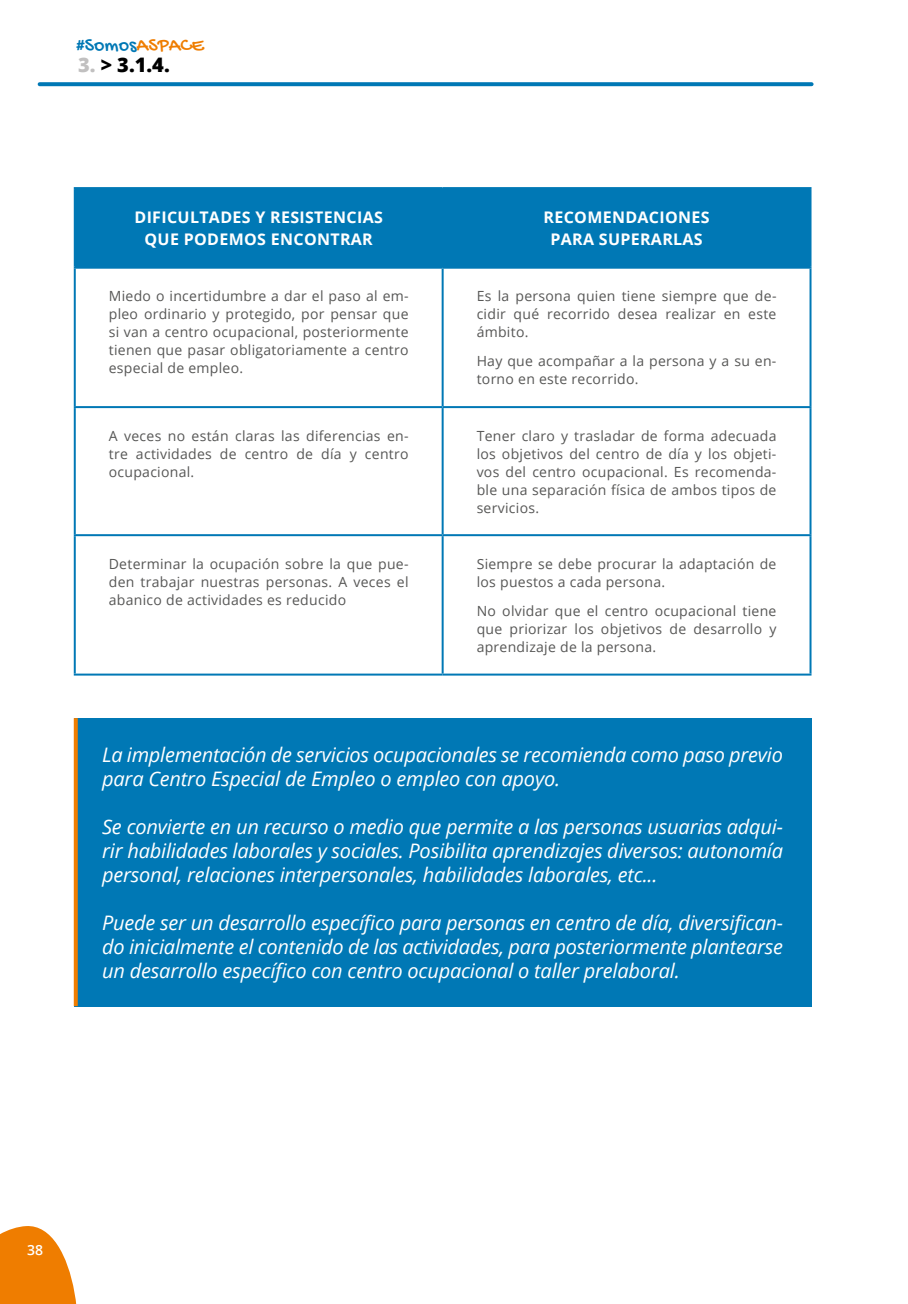
<style>
.page{position:relative;width:908px;height:1304px;background:#fff}
.page>*{position:absolute;margin:0;border:0;box-sizing:border-box;transform-origin:0 0}
.t1{font:italic 20px/24px "Open Sans";letter-spacing:-.01em;color:#fff;text-align:justify}
.t2{font:20px "Gochi Hand";color:#0078b5}
.t3{font:800 20px "Open Sans";color:#000}
.t4{font:700 16px/22px "Open Sans";letter-spacing:.02em;color:#fff;text-align:center}
.t5{font:14px/18px "Open Sans";letter-spacing:.02em;color:#575756;text-align:justify}
.t6{font:600 14px "Open Sans";color:#fff}
.s1{color:#ef7d00}
.s2{color:#c1c0c0}
</style>
<div class="page">
<svg style="left:0;top:1226px;width:77px;height:78px"></svg>
<svg style="left:40px;top:82px;width:771px;height:4px;background:#0d7eb8"></svg>
<div style="left:74px;top:718px;width:737px;height:288px;background:#0078b5"></div>
<svg style="left:74px;top:718px;width:4px;height:288px"></svg>
<div style="left:76px;top:189px;width:733px;height:78px;background:#0078b5"></div>
<hr style="left:74px;top:187px;width:368px;height:2px;background:#0078b5">
<hr style="left:74px;top:189px;width:2px;height:78px;background:#0078b5">
<hr style="left:74px;top:267px;width:368px;height:2px;background:#0078b5">
<hr style="left:442px;top:187px;width:369px;height:2px;background:#0078b5">
<hr style="left:441px;top:189px;width:2px;height:78px;background:#0078b5">
<hr style="left:809px;top:189px;width:2px;height:78px;background:#0078b5">
<hr style="left:442px;top:267px;width:369px;height:2px;background:#0078b5">
<hr style="left:441px;top:269px;width:2px;height:137px;background:#0078b5">
<hr style="left:74px;top:406px;width:368px;height:2px;background:#0078b5">
<hr style="left:442px;top:406px;width:369px;height:2px;background:#0078b5">
<hr style="left:441px;top:408px;width:2px;height:126px;background:#0078b5">
<hr style="left:74px;top:534px;width:368px;height:2px;background:#0078b5">
<hr style="left:442px;top:534px;width:369px;height:2px;background:#0078b5">
<hr style="left:441px;top:536px;width:2px;height:138px;background:#0078b5">
<hr style="left:74px;top:674px;width:368px;height:2px;background:#0078b5">
<hr style="left:442px;top:674px;width:369px;height:2px;background:#0078b5">
<hr style="left:74px;top:269px;width:2px;height:137px;background:#0078b5">
<hr style="left:809px;top:269px;width:2px;height:137px;background:#0078b5">
<hr style="left:74px;top:408px;width:2px;height:126px;background:#0078b5">
<hr style="left:809px;top:408px;width:2px;height:126px;background:#0078b5">
<hr style="left:74px;top:536px;width:2px;height:138px;background:#0078b5">
<hr style="left:809px;top:536px;width:2px;height:138px;background:#0078b5">
<h1 class="t2" style="left:76px;top:35px;width:129px">#Somos<span class="s1">ASPACE</span></h1>
<h1 class="t3" style="left:78px;top:50px;width:93px"><span class="s2">3.</span> &gt; 3.1.4.</h1>
<p class="t4" style="left:134px;top:206px;width:250px">DIFICULTADES Y RESISTENCIAS<br>QUE PODEMOS ENCONTRAR</p>
<p class="t4" style="left:543px;top:206px;width:167px">RECOMENDACIONES<br>PARA SUPERARLAS</p>
<p class="t5" style="left:109px;top:287px;width:301px">Miedo o incertidumbre a dar el paso al em&shy;pleo ordinario y protegido, por pensar que si van a centro ocupacional, posteriormente tienen que pasar obligatoriamente a centro especial de empleo.</p>
<p class="t5" style="left:476px;top:287px;width:301px">Es la persona quien tiene siempre que de&shy;cidir qué recorrido desea realizar en este ámbito.</p>
<p class="t5" style="left:476px;top:352px;width:301px">Hay que acompañar a la persona y a su en&shy;torno en este recorrido.</p>
<p class="t5" style="left:109px;top:426px;width:301px">A veces no están claras las diferencias en&shy;tre actividades de centro de día y centro ocupacional.</p>
<p class="t5" style="left:476px;top:426px;width:301px">Tener claro y trasladar de forma adecuada los objetivos del centro de día y los objeti&shy;vos del centro ocupacional. Es recomenda&shy;ble una separación física de ambos tipos de servicios.</p>
<p class="t5" style="left:109px;top:554px;width:301px">Determinar la ocupación sobre la que pue&shy;den trabajar nuestras personas. A veces el abanico de actividades es reducido</p>
<p class="t5" style="left:476px;top:554px;width:301px">Siempre se debe procurar la adaptación de los puestos a cada persona.</p>
<p class="t5" style="left:476px;top:602px;width:301px">No olvidar que el centro ocupacional tiene que priorizar los objetivos de desarrollo y aprendizaje de la persona.</p>
<h1 class="t1" style="left:102px;top:742px;width:682px">La implementación de servicios ocupacionales se recomienda como paso previo para Centro Especial de Empleo o empleo con apoyo.</h1>
<h1 class="t1" style="left:102px;top:814px;width:682px">Se convierte en un recurso o medio que permite a las personas usuarias adqui&shy;rir habilidades laborales y sociales. Posibilita aprendizajes diversos: autonomía personal, relaciones interpersonales, habilidades laborales, etc...</h1>
<h1 class="t1" style="left:102px;top:910px;width:682px">Puede ser un desarrollo específico para personas en centro de día, diversifican&shy;do inicialmente el contenido de las actividades, para posteriormente plantearse un desarrollo específico con centro ocupacional o taller prelaboral.</h1>
<p class="t6" style="left:27px;top:1240px;width:17px">38</p>
</div>
